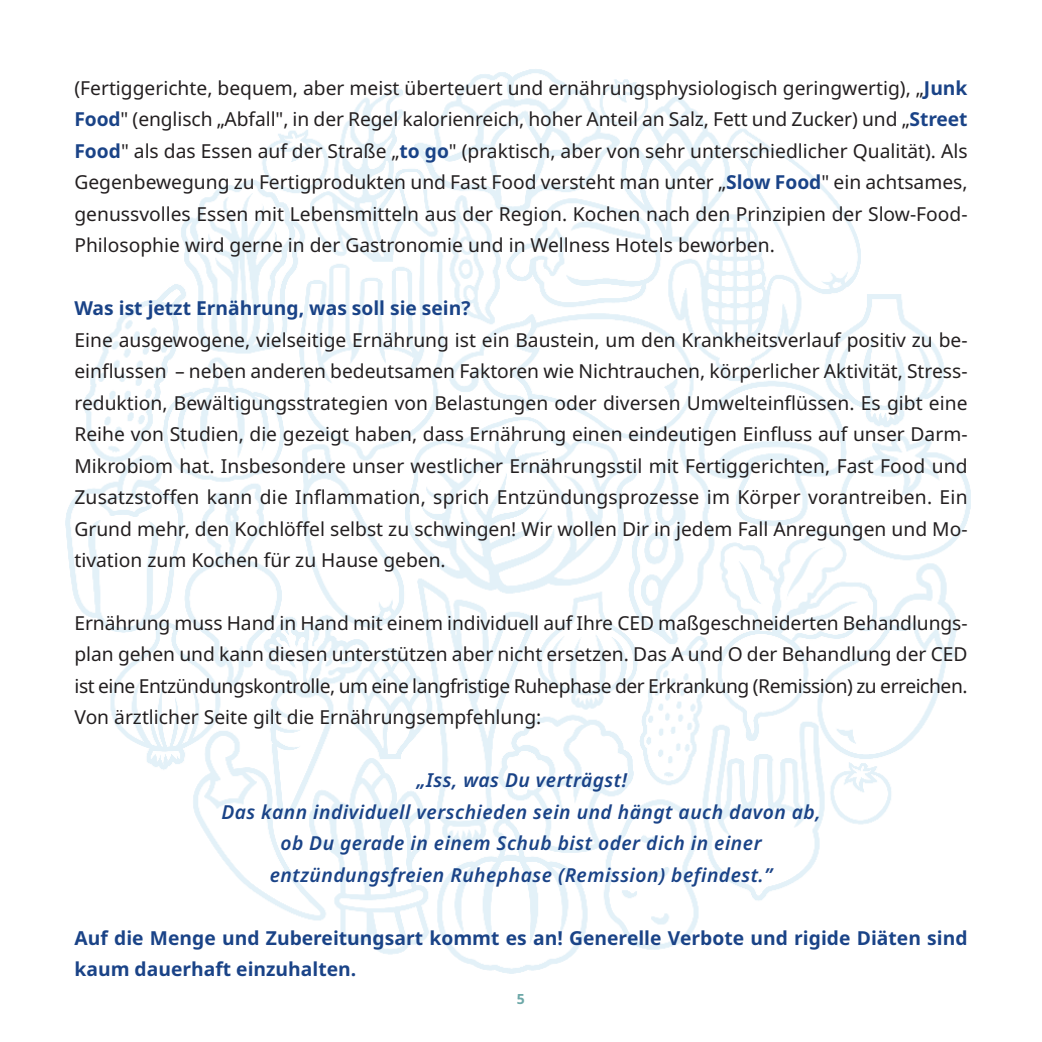
<style>
.page{position:relative;width:1042px;height:1042px;background:#fff}
.page>*{position:absolute;margin:0;border:0;box-sizing:border-box;transform-origin:0 0}
.t1{font:19.25px/31.5px "Noto Sans";color:#231f20;text-align:justify}
.t2{font:italic 600 19.25px/31.5px "Noto Sans";letter-spacing:.025em;color:#1a4387;text-align:center}
.t3{font:700 19.25px/31.5px "Noto Sans";color:#1a4387}
.t4{font:700 14px "Noto Sans";color:#6da8a8}
.s1{font-weight:700;color:#1a4387}
</style>
<div class="page">
<img style="left:65px;top:69px;width:906px;height:905px">
<p class="t1" style="left:74px;top:73px;width:894px">(Fertiggerichte, bequem, aber meist überteuert und ernährungsphysiologisch geringwertig), &gt;<span class="s1">Junk Food</span>" (englisch &gt;Abfall", in der Regel kalorienreich, hoher Anteil an Salz, Fett und Zucker) und &gt;<span class="s1">Street Food</span>" als das Essen auf der Straße &gt;<span class="s1">to go</span>" (praktisch, aber von sehr unterschiedlicher Qualität). Als Gegenbewegung zu Fertigprodukten und Fast Food versteht man unter &gt;<span class="s1">Slow Food</span>" ein achtsames, genussvolles Essen mit Lebensmitteln aus der Region. Kochen nach den Prinzipien der Slow-Food-Philosophie wird gerne in der Gastronomie und in Wellness Hotels beworben.</p>
<p class="t3" style="left:74px;top:293px;width:398px">Was ist jetzt Ernährung, was soll sie sein?</p>
<p class="t1" style="left:74px;top:325px;width:894px">Eine ausgewogene, vielseitige Ernährung ist ein Baustein, um den Krankheitsverlauf positiv zu be&shy;einflussen 3 neben anderen bedeutsamen Faktoren wie Nichtrauchen, körperlicher Aktivität, Stress&shy;reduktion, Bewältigungsstrategien von Belastungen oder diversen Umwelteinflüssen. Es gibt eine Reihe von Studien, die gezeigt haben, dass Ernährung einen eindeutigen Einfluss auf unser Darm-Mikrobiom hat. Insbesondere unser westlicher Ernährungsstil mit Fertiggerichten, Fast Food und Zusatzstoffen kann die Inflammation, sprich Entzündungsprozesse im Körper vorantreiben. Ein Grund mehr, den Kochlöffel selbst zu schwingen! Wir wollen Dir in jedem Fall Anregungen und Mo&shy;tivation zum Kochen für zu Hause geben.</p>
<p class="t1" style="left:74px;top:608px;width:894px">Ernährung muss Hand in Hand mit einem individuell auf Ihre CED maßgeschneiderten Behandlungs&shy;plan gehen und kann diesen unterstützen aber nicht ersetzen. Das A und O der Behandlung der CED ist eine Entzündungskontrolle, um eine langfristige Ruhephase der Erkrankung (Remission) zu erreichen.<br>Von ärztlicher Seite gilt die Ernährungsempfehlung:</p>
<p class="t2" style="left:221px;top:766px;width:601px">Iss, was Du verträgst!<br>Das kann individuell verschieden sein und hängt auch davon ab, ob Du gerade in einem Schub bist oder dich in einer entzündungsfreien Ruhephase (Remission) befindest.”</p>
<p class="t2" style="left:415px;top:777px;width:9px">”</p>
<p class="t3" style="left:74px;top:922px;width:894px">Auf die Menge und Zubereitungsart kommt es an! Generelle Verbote und rigide Diäten sind kaum dauerhaft einzuhalten.</p>
<p class="t4" style="left:517px;top:990px;width:10px">5</p>
</div>
